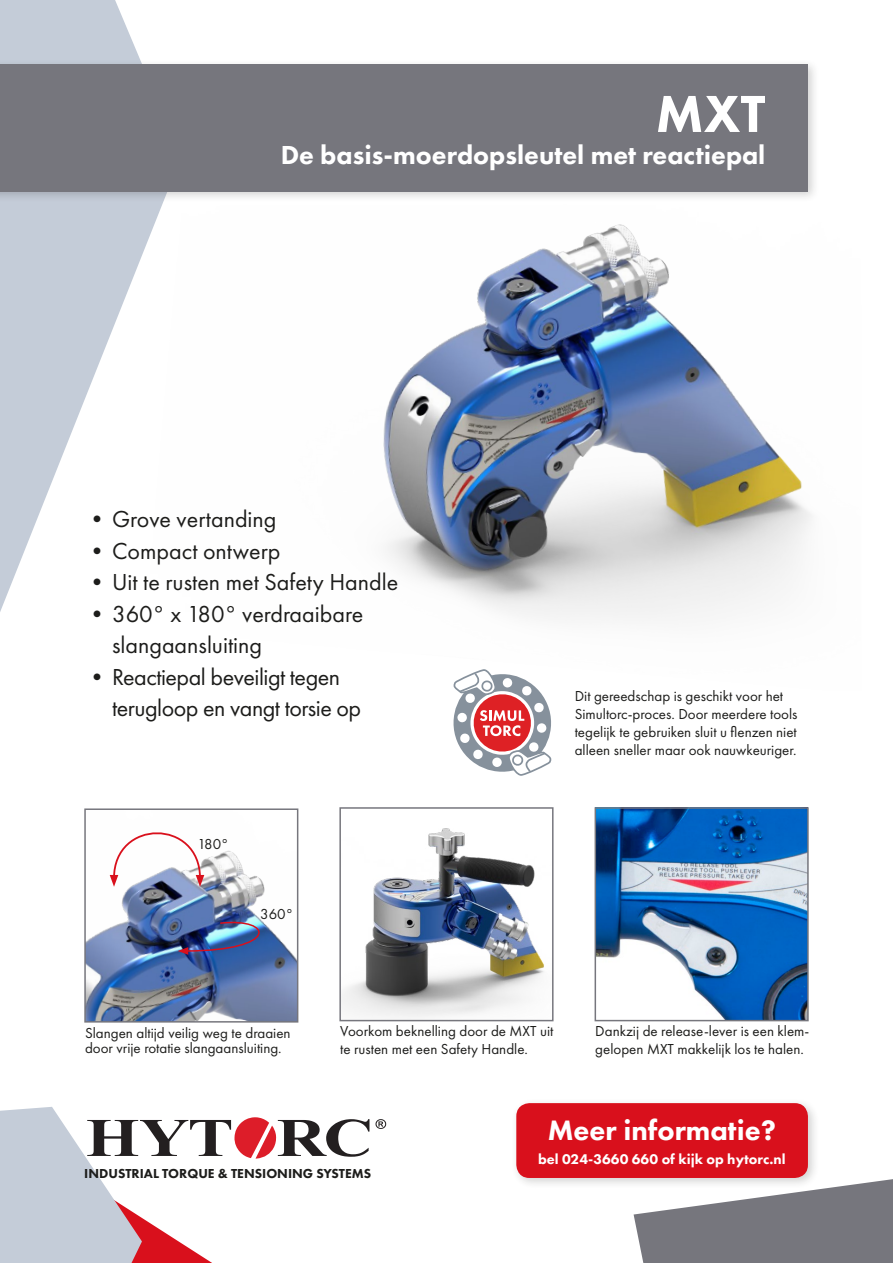
<style>
.page{position:relative;width:893px;height:1263px;background:#fff}
.page>*{position:absolute;margin:0;border:0;box-sizing:border-box;transform-origin:0 0}
.t1{font:800 54px "Futura PT";color:#fff}
.t2{font:800 29.1px "Futura PT";color:#fff}
.t3{font:800 27px "Futura PT";color:#fff}
.t4{font:24px/31.5px "Futura PT";color:#1d1d1b}
.t5{font:24px/31.5px "Futura PT";letter-spacing:-.02em;color:#1d1d1b}
.t6{font:15px/18px "Futura PT";color:#1d1d1b}
.t7{font:800 14.55px "Futura PT";color:#fff}
.t8{font:800 13.5px "Futura PT";color:#1d1d1b}
</style>
<div class="page">
<svg style="left:634px;top:1179px;width:259px;height:84px;background:#8a8a90"></svg>
<svg style="left:0;top:0;width:163px;height:612px;fill:#c4ccd8"></svg>
<svg style="left:0;top:1107px;width:369px;height:156px"></svg>
<svg style="left:375px;top:1119px;width:11px;height:10px"></svg>
<img style="left:144px;top:204px;width:668px;height:415px">
<img style="left:598px;top:810px;width:208px;height:208px">
<div style="left:595px;top:807px;width:214px;height:214px;border:2px solid #76767d"></div>
<img style="left:87px;top:850px;width:208px;height:169px">
<div style="left:84px;top:808px;width:214px;height:214px;border:2px solid #76767d"></div>
<img style="left:178px;top:917px;width:101px;height:38px">
<svg style="left:110px;top:832px;width:94px;height:55px"></svg>
<img style="left:342px;top:828px;width:202px;height:189px">
<div style="left:339px;top:807px;width:215px;height:214px;border:2px solid #76767d"></div>
<svg style="left:453px;top:669px;width:99px;height:107px"></svg>
<div style="left:511px;top:1098px;width:308px;height:91px;background:#1d1d1b;opacity:.2"></div>
<div style="left:516px;top:1103px;width:292px;height:75px;background:#d9101c;border-radius:13px"></div>
<div style="left:0;top:58px;width:820px;height:145px;background:#1d1d1b;opacity:.2"></div>
<div style="left:0;top:64px;width:808px;height:127px;background:#76767d"></div>
<h1 class="t1" style="left:656px;top:80px;width:111px">MXT</h1>
<h3 class="t3" style="left:281px;top:138px;width:486px">De basis-moerdopsleutel met reactiepal</h3>
<h3 class="t4" style="left:85px;top:503px;width:193px">•Grove vertanding</h3>
<h3 class="t4" style="left:85px;top:535px;width:197px">•Compact ontwerp</h3>
<h3 class="t4" style="left:85px;top:566px;width:315px">•Uit te rusten met Safety Handle</h3>
<h3 class="t4" style="left:112px;top:598px;width:253px;text-indent:-27px">•360° x 180° verdraaibare slangaansluiting</h3>
<h3 class="t5" style="left:112px;top:661px;width:251px;text-indent:-27px">•Reactiepal beveiligt tegen terugloop en vangt torsie op</h3>
<p class="t6" style="left:198px;top:835px;width:33px">180°</p>
<p class="t6" style="left:260px;top:905px;width:34px">360°</p>
<p class="t6" style="left:575px;top:687px;width:224px">Dit gereedschap is geschikt voor het Simultorc-proces. Door meerdere tools tegelijk te gebruiken sluit u flenzen niet alleen sneller maar ook nauwkeuriger.</p>
<p class="t6" style="left:85px;top:1025px;width:207px;line-height:15px">Slangen altijd veilig weg te draaien door vrije rotatie slangaansluiting.</p>
<p class="t6" style="left:340px;top:1022px;width:215px">Voorkom beknelling door de MXT uit te rusten met een Safety Handle.</p>
<p class="t6" style="left:595px;top:1022px;width:216px">Dankzij de release-lever is een klem&shy;gelopen MXT makkelijk los te halen.</p>
<p class="t8" style="left:84px;top:1165px;width:288px">INDUSTRIAL TORQUE &amp; TENSIONING SYSTEMS</p>
<h2 class="t2" style="left:548px;top:1111px;width:230px">Meer informatie?</h2>
<p class="t7" style="left:538px;top:1150px;width:249px">bel 024-3660 660 of kijk op hytorc.nl</p>
</div>
